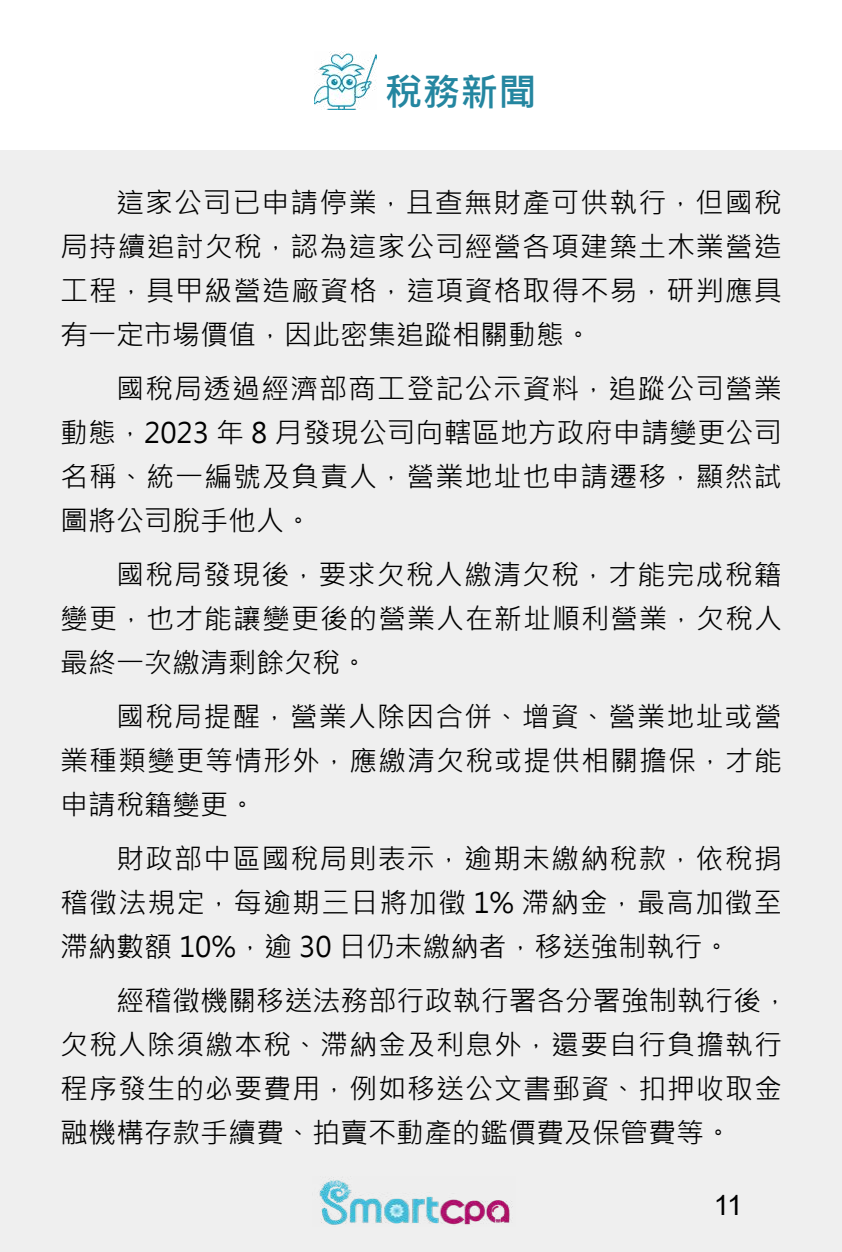
<style>
.page{position:relative;width:842px;height:1252px;background:#fff}
.page>*{position:absolute;margin:0;border:0;box-sizing:border-box;transform-origin:0 0}
.t1{font:700 38px "Microsoft Jheng Hei";color:#2486a0}
.t2{font:28px/44px "Microsoft Jheng Hei";letter-spacing:.035em;color:#000;text-align:justify}
.t3{font:28px/44px "Microsoft Jheng Hei";color:#000}
.t4{font:28px "Arial";color:#000}
</style>
<div class="page">
<div style="left:0;top:150px;width:842px;height:1102px;background:#efefef"></div>
<img style="left:319px;top:1177px;width:194px;height:48px">
<img style="left:314px;top:52px;width:63px;height:58px">
<h1 class="t1" style="left:384px;top:68px;width:153px">稅務新聞</h1>
<p class="t2" style="left:60px;top:181px;width:723px;text-indent:56px">這家公司已申請停業，且查無財產可供執行，但國稅局持續追討欠稅，認為這家公司經營各項建築土木業營造工程，具甲級營造廠資格，這項資格取得不易，研判應具有一定市場價值，因此密集追蹤相關動態。</p>
<p class="t2" style="left:60px;top:367px;width:723px;text-indent:56px">國稅局透過經濟部商工登記公示資料，追蹤公司營業動態，2023 年 8 月發現公司向轄區地方政府申請變更公司名稱、統一編號及負責人，營業地址也申請遷移，顯然試圖將公司脫手他人。</p>
<p class="t2" style="left:60px;top:553px;width:724px;text-indent:56px">國稅局發現後，要求欠稅人繳清欠稅，才能完成稅籍變更，也才能讓變更後的營業人在新址順利營業，欠稅人最終一次繳清剩餘欠稅。</p>
<p class="t2" style="left:60px;top:695px;width:724px;text-indent:56px">國稅局提醒，營業人除因合併、增資、營業地址或營業種類變更等情形外，應繳清欠稅或提供相關擔保，才能申請稅籍變更。</p>
<p class="t2" style="left:60px;top:837px;width:723px;text-indent:56px">財政部中區國稅局則表示，逾期未繳納稅款，依稅捐稽徵法規定，每逾期三日將加徵 1% 滯納金，最高加徵至滯納數額 10%，逾 30 日仍未繳納者，移送強制執行。</p>
<p class="t3" style="left:60px;top:979px;width:731px;text-indent:56px">經稽徵機關移送法務部行政執行署各分署強制執行後，欠稅人除須繳本稅、滯納金及利息外，還要自行負擔執行程序發生的必要費用，例如移送公文書郵資、扣押收取金融機構存款手續費、拍賣不動產的鑑價費及保管費等。</p>
<p class="t4" style="left:714px;top:1186px;width:31px">11</p>
</div>
